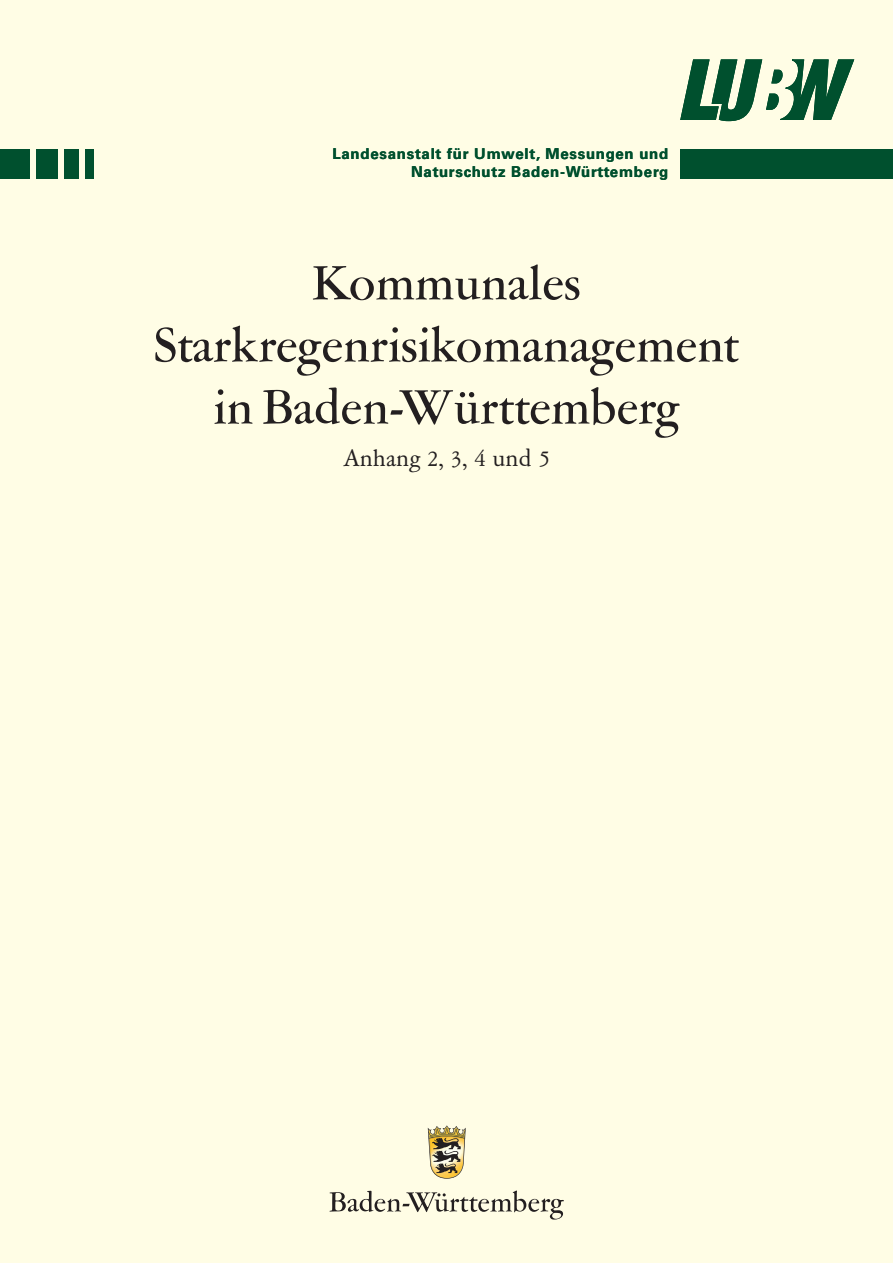
<style>
.page{position:relative;width:893px;height:1263px;background:#fffde5}
.page>*{position:absolute;margin:0;border:0;box-sizing:border-box;transform-origin:0 0}
.t1{font:500 54px/62.1px "Garamont Amst SH";letter-spacing:.015em;color:#231f20;text-align:center}
.t2{font:27px "Garamont Amst SB Rom";color:#231f20}
.t3{font:700 15px/18.8px "Univers LT";letter-spacing:.05em;color:#00502e;text-align:right}
</style>
<div class="page">
<svg style="left:680px;top:60px;width:174px;height:61px"></svg>
<div style="left:680px;top:149px;width:213px;height:30px;background:#00502e"></div>
<div style="left:0;top:149px;width:30px;height:30px;background:#00502e"></div>
<div style="left:64px;top:149px;width:15px;height:30px;background:#00502e"></div>
<div style="left:85px;top:149px;width:9px;height:30px;background:#00502e"></div>
<div style="left:36px;top:149px;width:21px;height:30px;background:#00502e"></div>
<svg style="left:330px;top:1190px;width:234px;height:29px"></svg>
<svg style="left:428px;top:1125px;width:38px;height:53px"></svg>
<p class="t3" style="left:332px;top:144px;width:337px">Landesanstalt für Umwelt, Messungen und<br>Naturschutz Baden-Württemberg</p>
<h1 class="t1" style="left:154px;top:255px;width:586px">Kommunales<br>Starkregenrisikomanagement in Baden-Württemberg</h1>
<h2 class="t2" style="left:343px;top:444px;width:208px">Anhang 2, 3, 4 und 5</h2>
</div>
